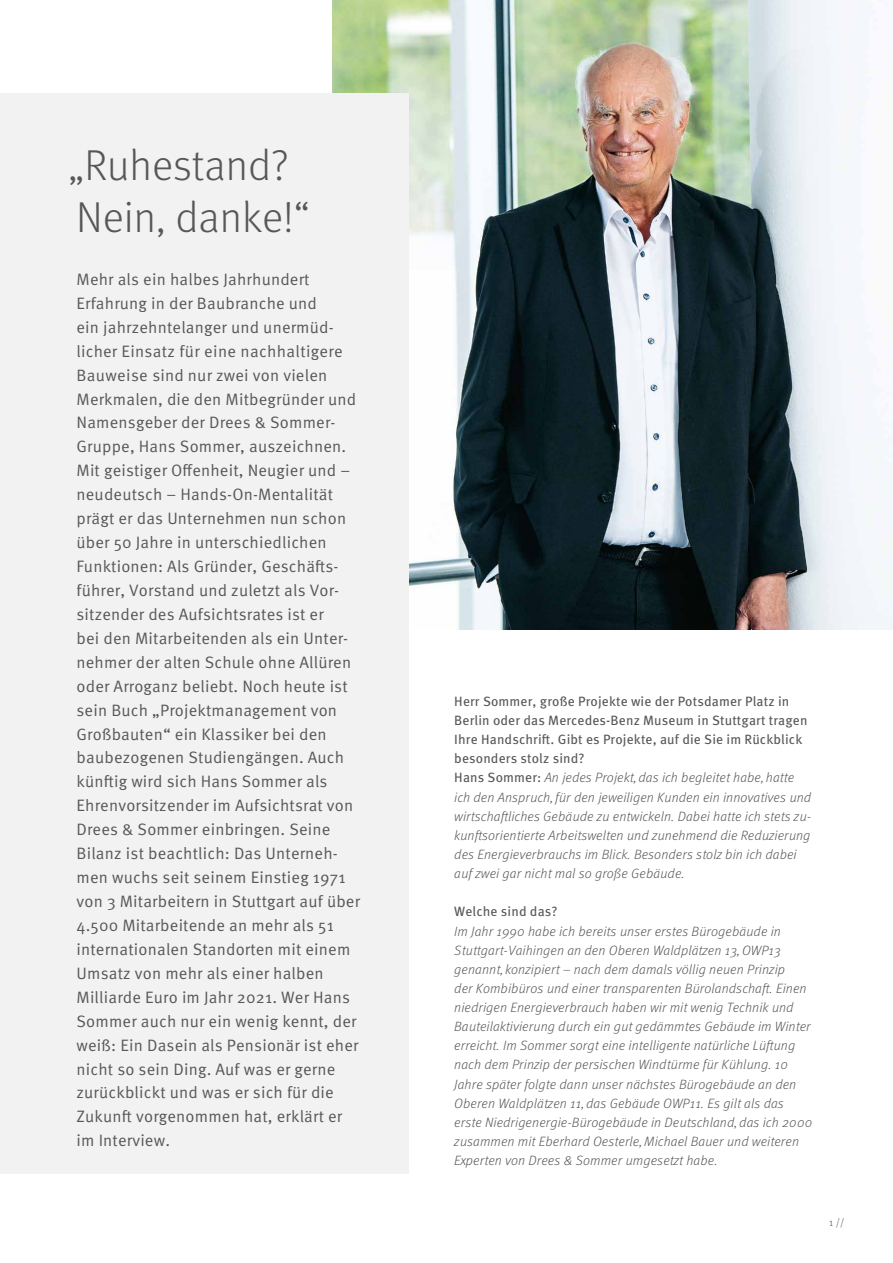
<style>
.page{position:relative;width:893px;height:1263px;background:#fff}
.page>*{position:absolute;margin:0;border:0;box-sizing:border-box;transform-origin:0 0}
.t1{font:300 43.2px/52.7px "Meta OT";color:#575756}
.t2{font:16.5px/24px "Meta OT Norm";letter-spacing:.01em;color:#575756}
.t3{font:italic 300 13.5px/19.2px "Meta OT";letter-spacing:.01em;color:#575756}
.t4{font:13.5px "Meta OT";letter-spacing:.01em;color:#575756}
.t5{font:300 10.5px "Meta OT";color:#575756}
.s1{font-weight:400;font-style:normal}
</style>
<div class="page">
<img style="left:408px;top:0;width:485px;height:629px">
<img style="left:333px;top:0;width:79px;height:165px">
<div style="left:0;top:94px;width:408px;height:1080px;background:#f2f2f2"></div>
<h1 class="t1" style="left:68px;top:139px;width:243px">„Ruhestand?<br>Nein, danke!“</h1>
<p class="t2" style="left:77px;top:267px;width:285px">Mehr als ein halbes Jahrhundert Erfahrung in der Baubranche und<br>ein jahrzehntelanger und unermüd&shy;licher Einsatz für eine nachhaltigere Bauweise sind nur zwei von vielen Merkmalen, die den Mitbegründer und Namensgeber der Drees &amp; Sommer-Gruppe, Hans Sommer, auszeichnen.<br>Mit geistiger Offenheit, Neugier und – neudeutsch – Hands-On-Mentalität prägt er das Unternehmen nun schon über 50 Jahre in unterschiedlichen Funktionen: Als Gründer, Geschäfts&shy;führer, Vorstand und zuletzt als Vor&shy;sitzender des Aufsichtsrates ist er<br>bei den Mitarbeitenden als ein Unter&shy;nehmer der alten Schule ohne Allüren oder Arroganz beliebt. Noch heute ist sein Buch „Projektmanagement von Großbauten“ ein Klassiker bei den baubezogenen Studiengängen. Auch künftig wird sich Hans Sommer als Ehrenvorsitzender im Aufsichtsrat von Drees &amp; Sommer einbringen. Seine Bilanz ist beachtlich: Das Unterneh&shy;men wuchs seit seinem Einstieg 1971 von 3 Mitarbeitern in Stuttgart auf über 4.500 Mitarbeitende an mehr als 51 internationalen Standorten mit einem Umsatz von mehr als einer halben Milliarde Euro im Jahr 2021. Wer Hans Sommer auch nur ein wenig kennt, der weiß: Ein Dasein als Pensionär ist eher nicht so sein Ding. Auf was er gerne zurückblickt und was er sich für die Zukunft vorgenommen hat, erklärt er im Interview.</p>
<p class="t3" style="left:454px;top:692px;width:358px"><span class="s1">Herr Sommer, große Projekte wie der Potsdamer Platz in Berlin oder das Mercedes-Benz Museum in Stuttgart tragen Ihre Handschrift. Gibt es Projekte, auf die Sie im Rückblick besonders stolz sind?<br>Hans Sommer:</span> An jedes Projekt, das ich begleitet habe, hatte ich den Anspruch, für den jeweiligen Kunden ein innovatives und wirtschaftliches Gebäude zu entwickeln. Dabei hatte ich stets zu&shy;kunftsorientierte Arbeitswelten und zunehmend die Reduzierung des Energieverbrauchs im Blick. Besonders stolz bin ich dabei auf zwei gar nicht mal so große Gebäude.</p>
<p class="t4" style="left:454px;top:903px;width:105px">Welche sind das?</p>
<p class="t3" style="left:454px;top:921px;width:359px">Im Jahr 1990 habe ich bereits unser erstes Bürogebäude in Stuttgart-Vaihingen an den Oberen Waldplätzen 13, OWP13 genannt, konzipiert – nach dem damals völlig neuen Prinzip<br>der Kombibüros und einer transparenten Bürolandschaft. Einen niedrigen Energieverbrauch haben wir mit wenig Technik und Bauteilaktivierung durch ein gut gedämmtes Gebäude im Winter erreicht. Im Sommer sorgt eine intelligente natürliche Lüftung nach dem Prinzip der persischen Windtürme für Kühlung. 10<br>Jahre später folgte dann unser nächstes Bürogebäude an den Oberen Waldplätzen 11, das Gebäude OWP11. Es gilt als das erste Niedrigenergie-Bürogebäude in Deutschland, das ich 2000 zusammen mit Eberhard Oesterle, Michael Bauer und weiteren Experten von Drees &amp; Sommer umgesetzt habe.</p>
<p class="t5" style="left:829px;top:1216px;width:17px">1 //</p>
</div>
